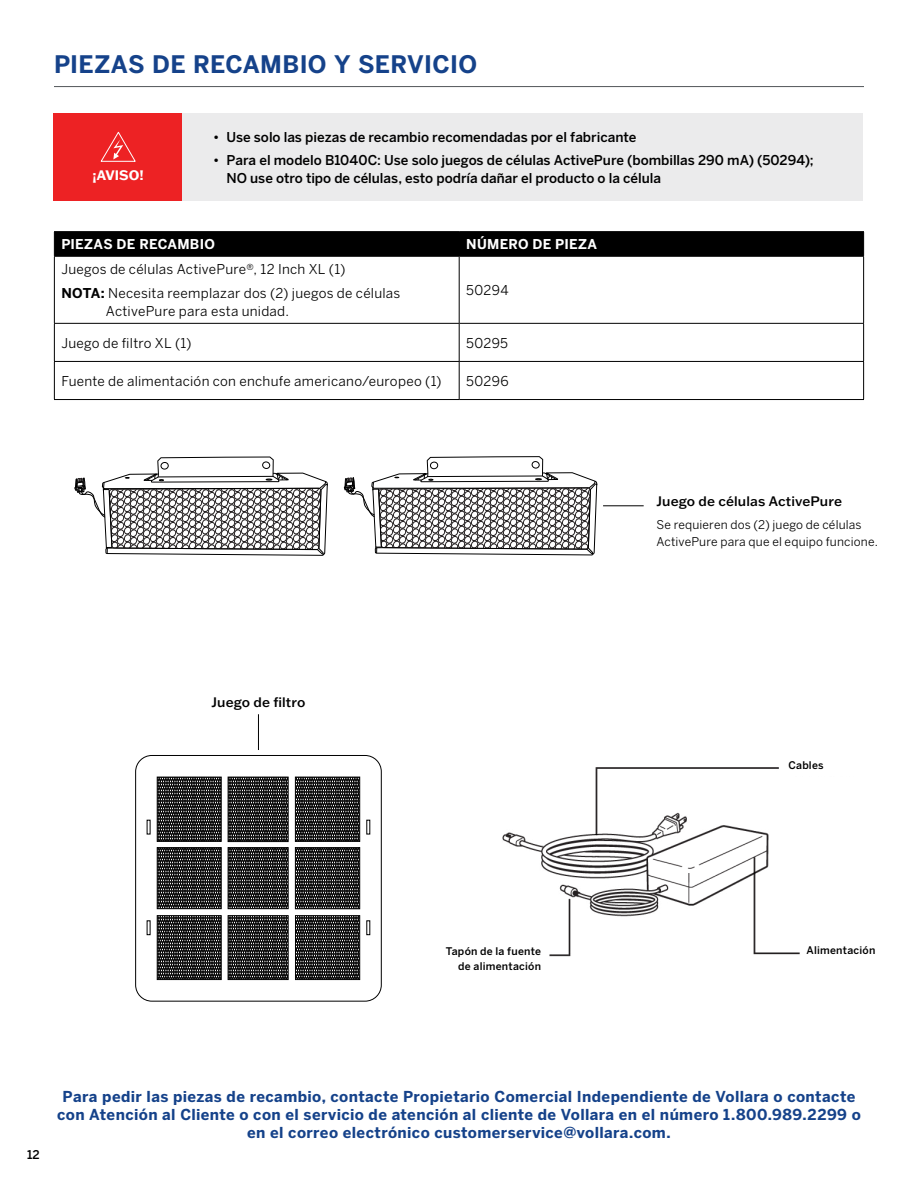
<style>
.page{position:relative;width:918px;height:1188px;background:#fff}
.page>*{position:absolute;margin:0;border:0;box-sizing:border-box;transform-origin:0 0}
.t1{font:700 24px "Benton Sans";letter-spacing:.01em;color:#15428a}
.t2{font:700 15px/18px "Benton Sans";letter-spacing:.025em;color:#15428a;text-align:center}
.t3{font:13.5px/24.5px "Benton Sans";letter-spacing:.02em;color:#000}
.t4{font:500 13.5px/18px "Benton Sans";color:#000}
.t5{font:500 13.5px "Franklin Gothic ATF";letter-spacing:.01em;color:#000}
.t6{font:700 13.5px "Benton Sans";letter-spacing:.02em;color:#fff}
.t7{font:700 13.5px "Franklin Gothic ATF";color:#fff}
.t8{font:12px/16.5px "Benton Sans";letter-spacing:.015em;color:#000}
.t9{font:500 12px "Benton Sans";color:#000}
.t10{font:500 10.5px/15px "Benton Sans";letter-spacing:.025em;color:#000;text-align:right}
.s1{font-weight:700}
</style>
<div class="page">
<hr style="left:54px;top:86px;width:810px;height:1px;background:#52575a">
<hr style="left:54px;top:231px;width:405px;height:1px;background:#000">
<hr style="left:459px;top:231px;width:405px;height:1px;background:#000">
<div style="left:54px;top:232px;width:810px;height:24px;background:#000"></div>
<hr style="left:54px;top:256px;width:405px;height:1px;background:#000">
<hr style="left:54px;top:257px;width:1px;height:66px;background:#000">
<hr style="left:459px;top:256px;width:405px;height:1px;background:#000">
<hr style="left:459px;top:257px;width:1px;height:66px;background:#000">
<hr style="left:863px;top:257px;width:1px;height:66px;background:#000">
<hr style="left:54px;top:323px;width:405px;height:1px;background:#000">
<hr style="left:54px;top:324px;width:1px;height:37px;background:#000">
<hr style="left:459px;top:323px;width:405px;height:1px;background:#000">
<hr style="left:459px;top:324px;width:1px;height:37px;background:#000">
<hr style="left:863px;top:324px;width:1px;height:37px;background:#000">
<hr style="left:54px;top:361px;width:405px;height:1px;background:#000">
<hr style="left:54px;top:362px;width:1px;height:37px;background:#000">
<hr style="left:459px;top:361px;width:405px;height:1px;background:#000">
<hr style="left:459px;top:362px;width:1px;height:37px;background:#000">
<hr style="left:863px;top:362px;width:1px;height:37px;background:#000">
<hr style="left:54px;top:399px;width:405px;height:1px;background:#000">
<hr style="left:459px;top:399px;width:405px;height:1px;background:#000">
<hr style="left:603px;top:505px;width:41px;height:1px;background:#000">
<svg style="left:135px;top:755px;width:236px;height:247px"></svg>
<hr style="left:258px;top:714px;width:1px;height:36px;background:#000">
<img style="left:371px;top:756px;width:429px;height:245px">
<div style="left:54px;top:113px;width:129px;height:88px;background:#ed2224"></div>
<div style="left:183px;top:113px;width:680px;height:88px;background:#ebebec"></div>
<svg style="left:100px;top:131px;width:36px;height:31px"></svg>
<svg style="left:344px;top:456px;width:253px;height:100px"></svg>
<svg style="left:75px;top:456px;width:253px;height:100px"></svg>
<div style="left:788px;top:743px;width:74px;height:32px;background:#fff"></div>
<div style="left:421px;top:932px;width:120px;height:54px;background:#fff"></div>
<h1 class="t1" style="left:54px;top:50px;width:425px">PIEZAS DE RECAMBIO Y SERVICIO</h1>
<p class="t7" style="left:93px;top:166px;width:53px">¡AVISO!</p>
<p class="t4" style="left:213px;top:128px;width:425px">• Use solo las piezas de recambio recomendadas por el fabricante</p>
<p class="t4" style="left:227px;top:151px;width:589px;text-indent:-14px">• Para el modelo B1040C: Use solo juegos de células ActivePure (bombillas 290 mA) (50294);<br>NO use otro tipo de células, esto podría dañar el producto o la célula</p>
<p class="t6" style="left:61px;top:236px;width:155px">PIEZAS DE RECAMBIO</p>
<p class="t6" style="left:466px;top:236px;width:133px">NÚMERO DE PIEZA</p>
<p class="t3" style="left:61px;top:257px;width:341px">Juegos de células ActivePure®, 12 Inch XL (1)<br><span class="s1">NOTA:</span> Necesita reemplazar dos (2) juegos de células</p>
<p class="t3" style="left:106px;top:299px;width:185px">ActivePure para esta unidad.</p>
<p class="t3" style="left:466px;top:278px;width:44px">50294</p>
<p class="t3" style="left:61px;top:330px;width:132px">Juego de filtro XL (1)</p>
<p class="t3" style="left:466px;top:330px;width:43px">50295</p>
<p class="t3" style="left:61px;top:369px;width:382px">Fuente de alimentación con enchufe americano/europeo (1)</p>
<p class="t3" style="left:466px;top:369px;width:44px">50296</p>
<p class="t5" style="left:212px;top:693px;width:95px">Juego de filtro</p>
<p class="t5" style="left:656px;top:493px;width:187px">Juego de células ActivePure</p>
<p class="t8" style="left:656px;top:517px;width:223px">Se requieren dos (2) juego de células<br>ActivePure para que el equipo funcione.</p>
<p class="t10" style="left:788px;top:758px;width:37px">Cables</p>
<p class="t10" style="left:446px;top:944px;width:97px">Tapón de la fuente de alimentación</p>
<p class="t10" style="left:806px;top:943px;width:70px">Alimentación</p>
<p class="t9" style="left:27px;top:1147px;width:14px">12</p>
<p class="t2" style="left:57px;top:1088px;width:805px">Para pedir las piezas de recambio, contacte Propietario Comercial Independiente de Vollara o contacte con Atención al Cliente o con el servicio de atención al cliente de Vollara en el número 1.800.989.2299 o en el correo electrónico customerservice@vollara.com.</p>
</div>
